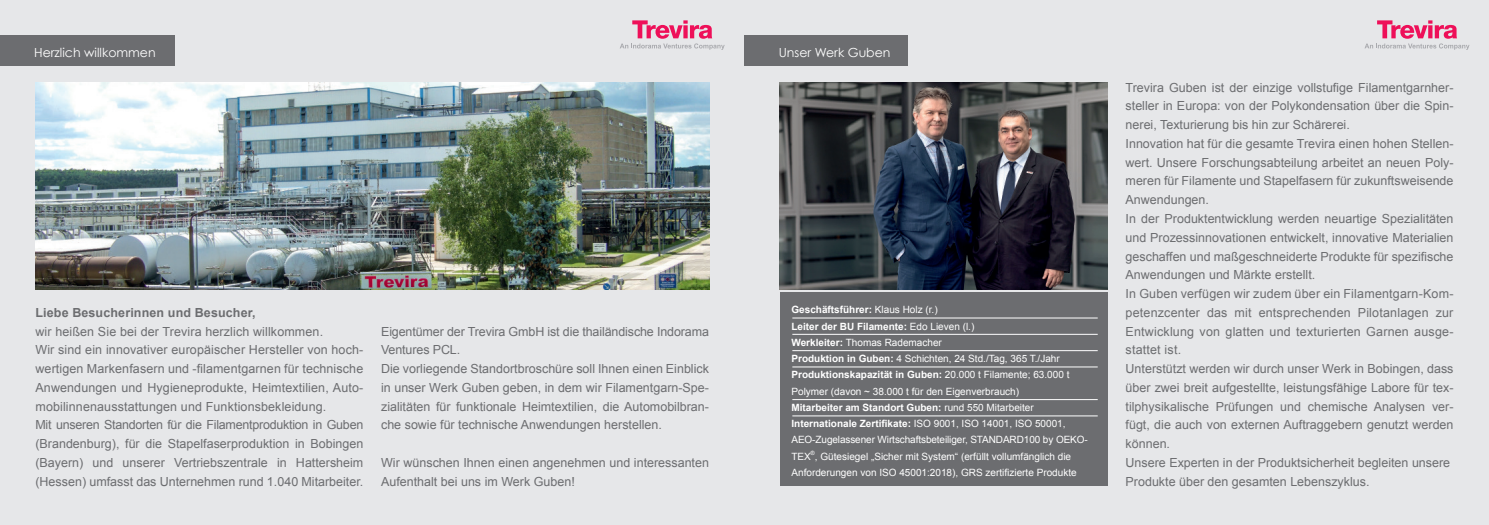
<style>
.page{position:relative;width:1489px;height:525px;background:#fff}
.page>*{position:absolute;margin:0;border:0;box-sizing:border-box;transform-origin:0 0}
.t1{font:12.5px/18.8px "Arial";color:#6c6d70}
.t2{font:12.5px "Century Gothic";color:#fff}
.t3{font:700 12.5px "Arial";letter-spacing:.01em;color:#6c6d70}
.t4{font:10px/16.2px "Arial";color:#fff}
.s1{font-weight:700}
</style>
<div class="page">
<div style="left:0;top:0;width:1488px;height:524px;background:#e6e7e9"></div>
<img style="left:35px;top:82px;width:674px;height:207px">
<div style="left:0;top:35px;width:175px;height:31px;background:#6c6d70"></div>
<img style="left:780px;top:82px;width:327px;height:207px">
<div style="left:744px;top:35px;width:164px;height:31px;background:#6c6d70"></div>
<div style="left:780px;top:292px;width:327px;height:193px;background:#6c6d70"></div>
<hr style="left:792px;top:415px;width:305px;height:1px;background:#fff">
<hr style="left:792px;top:399px;width:305px;height:1px;background:#fff">
<hr style="left:792px;top:366px;width:305px;height:1px;background:#fff">
<hr style="left:792px;top:350px;width:305px;height:1px;background:#fff">
<hr style="left:792px;top:334px;width:305px;height:1px;background:#fff">
<hr style="left:792px;top:317px;width:305px;height:1px;background:#fff">
<svg style="left:620px;top:20px;width:104px;height:30px"></svg>
<svg style="left:1365px;top:20px;width:104px;height:30px"></svg>
<p class="t2" style="left:34px;top:45px;width:123px">Herzlich willkommen</p>
<p class="t2" style="left:778px;top:45px;width:113px">Unser Werk Guben</p>
<p class="t3" style="left:35px;top:304px;width:222px">Liebe Besucherinnen und Besucher,</p>
<p class="t1" style="left:35px;top:322px;width:329px">wir heißen Sie bei der Trevira herzlich willkommen.<br>Wir sind ein innovativer europäischer Hersteller von hoch&shy;wertigen Markenfasern und -filamentgarnen für technische Anwendungen und Hygieneprodukte, Heimtextilien, Auto&shy;mobilinnenausstattungen und Funktionsbekleidung.<br>Mit unseren Standorten für die Filamentproduktion in Guben (Brandenburg), für die Stapelfaserproduktion in Bobingen (Bayern) und unserer Vertriebszentrale in Hattersheim (Hessen) umfasst das Unternehmen rund 1.040 Mitarbeiter.</p>
<p class="t1" style="left:381px;top:322px;width:329px">Eigentümer der Trevira GmbH ist die thailändische Indorama Ventures PCL.<br>Die vorliegende Standortbroschüre soll Ihnen einen Einblick in unser Werk Guben geben, in dem wir Filamentgarn-Spe&shy;zialitäten für funktionale Heimtextilien, die Automobilbran&shy;che sowie für technische Anwendungen herstellen.</p>
<p class="t1" style="left:381px;top:453px;width:329px">Wir wünschen Ihnen einen angenehmen und interessanten<br>Aufenthalt bei uns im Werk Guben!</p>
<p class="t4" style="left:791px;top:301px;width:298px"><span class="s1">Geschäftsführer:</span> Klaus Holz (r.)<br><span class="s1">Leiter der BU Filamente:</span> Edo Lieven (l.)<br><span class="s1">Werkleiter:</span> Thomas Rademacher<br><span class="s1">Produktion in Guben:</span> 4 Schichten, 24 Std./Tag, 365 T./Jahr <span class="s1">Produktionskapazität in Guben:</span> 20.000 t Filamente; 63.000 t Polymer (davon ~ 38.000 t für den Eigenverbrauch)<br><span class="s1">Mitarbeiter am Standort Guben:</span> rund 550 Mitarbeiter <span class="s1">Internationale Zertifikate:</span> ISO 9001, ISO 14001, ISO 50001, AEO-Zugelassener Wirtschaftsbeteiliger, STANDARD100 by OEKO-TEX<sup>®</sup>, Gütesiegel „Sicher mit System“ (erfüllt vollumfänglich die Anforderungen von ISO 45001:2018), GRS zertifizierte Produkte</p>
<p class="t1" style="left:1125px;top:78px;width:329px">Trevira Guben ist der einzige vollstufige Filamentgarnher&shy;steller in Europa: von der Polykondensation über die Spin&shy;nerei, Texturierung bis hin zur Schärerei.<br>Innovation hat für die gesamte Trevira einen hohen Stellen&shy;wert. Unsere Forschungsabteilung arbeitet an neuen Poly&shy;meren für Filamente und Stapelfasern für zukunftsweisende Anwendungen.<br>In der Produktentwicklung werden neuartige Spezialitäten und Prozessinnovationen entwickelt, innovative Materialien geschaffen und maßgeschneiderte Produkte für spezifische Anwendungen und Märkte erstellt.<br>In Guben verfügen wir zudem über ein Filamentgarn-Kom&shy;petenzcenter das mit entsprechenden Pilotanlagen zur Entwicklung von glatten und texturierten Garnen ausge&shy;stattet ist.<br>Unterstützt werden wir durch unser Werk in Bobingen, dass über zwei breit aufgestellte, leistungsfähige Labore für tex&shy;tilphysikalische Prüfungen und chemische Analysen ver&shy;fügt, die auch von externen Auftraggebern genutzt werden können.<br>Unsere Experten in der Produktsicherheit begleiten unsere Produkte über den gesamten Lebenszyklus.</p>
</div>
